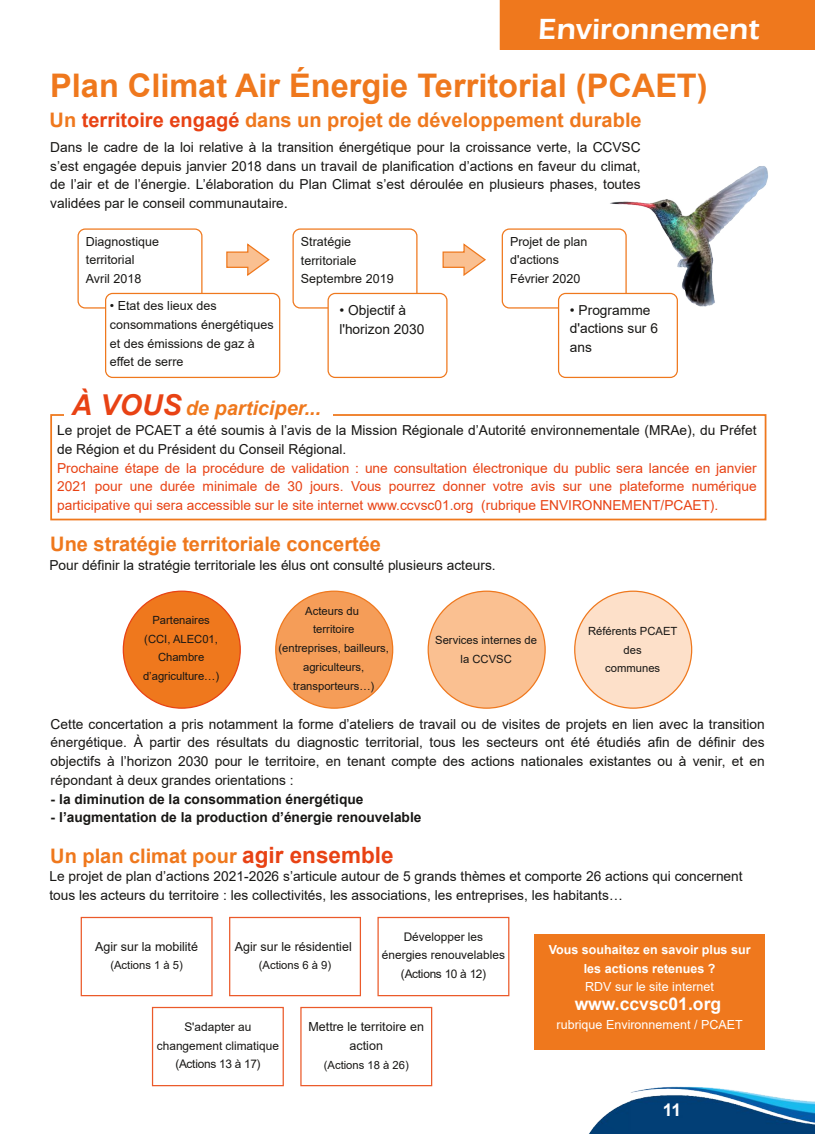
<style>
.page{position:relative;width:815px;height:1134px;background:#fff}
.page>*{position:absolute;margin:0;border:0;box-sizing:border-box;transform-origin:0 0}
.t1{font:700 32.5px "Arial";color:#ef781d}
.t2{font:600 30px "Eras ITC";color:#fff}
.t3{font:700 20px "Arial";color:#ef781d}
.t4{font:italic 700 20px "Arial";color:#ef781d}
.t5{font:700 17.5px "Arial";color:#fff}
.t6{font:13.75px/18.8px "Arial";color:#181715}
.t7{font:13.75px/18.8px "Arial";color:#e84214;text-align:justify}
.t8{font:700 13.75px "Arial";color:#181715}
.t9{font:12.5px/18.8px "Arial";letter-spacing:.005em;color:#181715}
.t10{font:700 12.5px/18.8px "Arial";letter-spacing:.005em;color:#fff;text-align:center}
.t11{font:12.5px "Arial";letter-spacing:.005em;color:#fff}
.t12{font:11.88px/18.8px "Arial";color:#181715;text-align:center}
.t13{font:11.25px/18.8px "Arial";color:#181715;text-align:center}
.s1{font-size:15px}
.s2{color:#e84214}
.s3{font-size:28.75px;color:#e84214}
.s4{font-size:22.5px;color:#e84214}
</style>
<div class="page">
<div style="left:123px;top:591px;width:117px;height:117px;background:#ef781d;border-radius:50%"></div>
<div style="left:276px;top:591px;width:117px;height:117px;background:#f59d58;border-radius:50%"></div>
<div style="left:428px;top:591px;width:117px;height:117px;background:#fac091;border-radius:50%"></div>
<div style="left:575px;top:591px;width:117px;height:117px;background:#fde0c9;border-radius:50%"></div>
<img style="left:594px;top:1086px;width:221px;height:45px">
<hr style="left:601px;top:1131px;width:214px;height:3px;background:#003e76">
<svg style="left:589px;top:1126px;width:31px;height:8px"></svg>
<div style="left:500px;top:0;width:315px;height:50px;background:#ef781d"></div>
<img style="left:581px;top:166px;width:187px;height:141px">
<div style="left:534px;top:934px;width:231px;height:115px;background:#ef781d"></div>
<div style="left:50px;top:414px;width:716px;height:106px;border:2px solid #ef781d"></div>
<div style="left:81px;top:917px;width:132px;height:79px;border:1px solid #eb5a2a"></div>
<div style="left:229px;top:917px;width:132px;height:79px;border:1px solid #eb5a2a"></div>
<div style="left:377px;top:917px;width:132px;height:79px;border:1px solid #eb5a2a"></div>
<div style="left:152px;top:1007px;width:132px;height:79px;border:1px solid #eb5a2a"></div>
<div style="left:300px;top:1007px;width:132px;height:79px;border:1px solid #eb5a2a"></div>
<div style="left:77px;top:228px;width:125px;height:81px;border:1px solid #ef781d;border-radius:7px"></div>
<div style="left:292px;top:228px;width:125px;height:81px;border:1px solid #ef781d;border-radius:7px"></div>
<div style="left:502px;top:228px;width:125px;height:81px;border:1px solid #ef781d;border-radius:7px"></div>
<div style="left:106px;top:293px;width:174px;height:84px;background:#fff;border-radius:7px"></div>
<div style="left:105px;top:293px;width:175px;height:85px;border:1px solid #ef781d;border-radius:7px"></div>
<div style="left:328px;top:293px;width:119px;height:84px;background:#fff;border-radius:7px"></div>
<div style="left:327px;top:293px;width:120px;height:85px;border:1px solid #ef781d;border-radius:7px"></div>
<div style="left:559px;top:293px;width:118px;height:84px;background:#fff;border-radius:7px"></div>
<div style="left:558px;top:293px;width:120px;height:85px;border:1px solid #ef781d;border-radius:7px"></div>
<svg style="left:226px;top:243px;width:44px;height:33px"></svg>
<svg style="left:442px;top:243px;width:44px;height:33px"></svg>
<div style="left:64px;top:389px;width:269px;height:33px;background:#fff"></div>
<h2 class="t2" style="left:538px;top:12px;width:223px">Environnement</h2>
<h1 class="t1" style="left:50px;top:68px;width:659px">Plan Climat Air Énergie Territorial (PCAET)</h1>
<p class="t6" style="left:50px;top:138px;width:592px;text-align:justify">Dans le cadre de la loi relative à la transition énergétique pour la croissance verte, la CCVSC s’est engagée depuis janvier 2018 dans un travail de planification d’actions en faveur du climat, de l’air et de l’énergie. L’élaboration du Plan Climat s’est déroulée en plusieurs phases, toutes validées par le conseil communautaire<span class="s1">.</span></p>
<h3 class="t3" style="left:50px;top:109px;width:593px">Un <span class="s2">territoire engagé</span> dans un projet de développement durable</h3>
<p class="t9" style="left:86px;top:232px;width:75px">Diagnostique territorial<br>Avril 2018</p>
<p class="t9" style="left:301px;top:232px;width:94px">Stratégie territoriale<br>Septembre 2019</p>
<p class="t9" style="left:510px;top:232px;width:79px">Projet de plan d'actions<br>Février 2020</p>
<p class="t9" style="left:110px;top:296px;width:165px">• Etat des lieux des consommations énergétiques et des émissions de gaz à effet de serre</p>
<p class="t6" style="left:339px;top:301px;width:87px">• Objectif à l'horizon 2030</p>
<p class="t6" style="left:570px;top:300px;width:90px">• Programme d'actions sur 6 ans</p>
<h3 class="t4" style="left:71px;top:397px;width:251px"><span class="s3">À VOUS</span> de participer...</h3>
<p class="t6" style="left:57px;top:421px;width:701px">Le projet de PCAET a été soumis à l’avis de la Mission Régionale d’Autorité environnementale (MRAe), du Préfet de Région et du Président du Conseil Régional.</p>
<p class="t7" style="left:57px;top:458px;width:701px">Prochaine étape de la procédure de validation : une consultation électronique du public sera lancée en janvier 2021 pour une durée minimale de 30 jours. Vous pourrez donner votre avis sur une plateforme numérique participative qui sera accessible sur le site internet www.ccvsc01.org (rubrique ENVIRONNEMENT/PCAET).</p>
<h3 class="t3" style="left:50px;top:532px;width:332px">Une stratégie territoriale concertée</h3>
<p class="t6" style="left:49px;top:556px;width:448px">Pour définir la stratégie territoriale les élus ont consulté plusieurs acteurs.</p>
<p class="t13" style="left:143px;top:611px;width:78px">Partenaires (CCI, ALEC01,<br>Chambre d’agriculture…)</p>
<p class="t13" style="left:278px;top:601px;width:112px">Acteurs du<br>territoire<br>(entreprises, bailleurs, agriculteurs, transporteurs…)</p>
<p class="t13" style="left:435px;top:631px;width:103px">Services internes de la CCVSC</p>
<p class="t13" style="left:588px;top:621px;width:91px">Référents PCAET des<br>communes</p>
<p class="t6" style="left:51px;top:714px;width:716px;text-align:justify">Cette concertation a pris notamment la forme d’ateliers de travail ou de visites de projets en lien avec la transition énergétique. À partir des résultats du diagnostic territorial, tous les secteurs ont été étudiés afin de définir des objectifs à l’horizon 2030 pour le territoire, en tenant compte des actions nationales existantes ou à venir, et en répondant à deux grandes orientations :</p>
<p class="t8" style="left:51px;top:791px;width:314px">- la diminution de la consommation énergétique</p>
<p class="t8" style="left:51px;top:810px;width:372px">- l’augmentation de la production d’énergie renouvelable</p>
<h3 class="t3" style="left:50px;top:845px;width:345px">Un plan climat pour <span class="s4">agir ensemble</span></h3>
<p class="t6" style="left:49px;top:867px;width:695px">Le projet de plan d’actions 2021-2026 s’articule autour de 5 grands thèmes et comporte 26 actions qui concernent tous les acteurs du territoire : les collectivités, les associations, les entreprises, les habitants…</p>
<p class="t9" style="left:95px;top:937px;width:104px">Agir sur la mobilité</p>
<p class="t13" style="left:110px;top:956px;width:74px">(Actions 1 à 5)</p>
<p class="t9" style="left:235px;top:937px;width:119px">Agir sur le résidentiel</p>
<p class="t13" style="left:259px;top:956px;width:74px">(Actions 6 à 9)</p>
<p class="t12" style="left:382px;top:927px;width:125px">Développer les énergies renouvelables (Actions 10 à 12)</p>
<p class="t12" style="left:157px;top:1017px;width:124px">S'adapter au changement climatique (Actions 13 à 17)</p>
<p class="t9" style="left:308px;top:1017px;width:117px;text-align:center">Mettre le territoire en action</p>
<p class="t13" style="left:324px;top:1055px;width:86px">(Actions 18 à 26)</p>
<p class="t10" style="left:549px;top:940px;width:203px">Vous souhaitez en savoir plus sur les actions retenues ?</p>
<p class="t11" style="left:585px;top:980px;width:130px">RDV sur le site internet</p>
<p class="t5" style="left:575px;top:994px;width:148px">www.ccvsc01.org</p>
<p class="t11" style="left:557px;top:1017px;width:188px">rubrique Environnement / PCAET</p>
<p class="t5" style="left:663px;top:1100px;width:20px">11</p>
</div>
